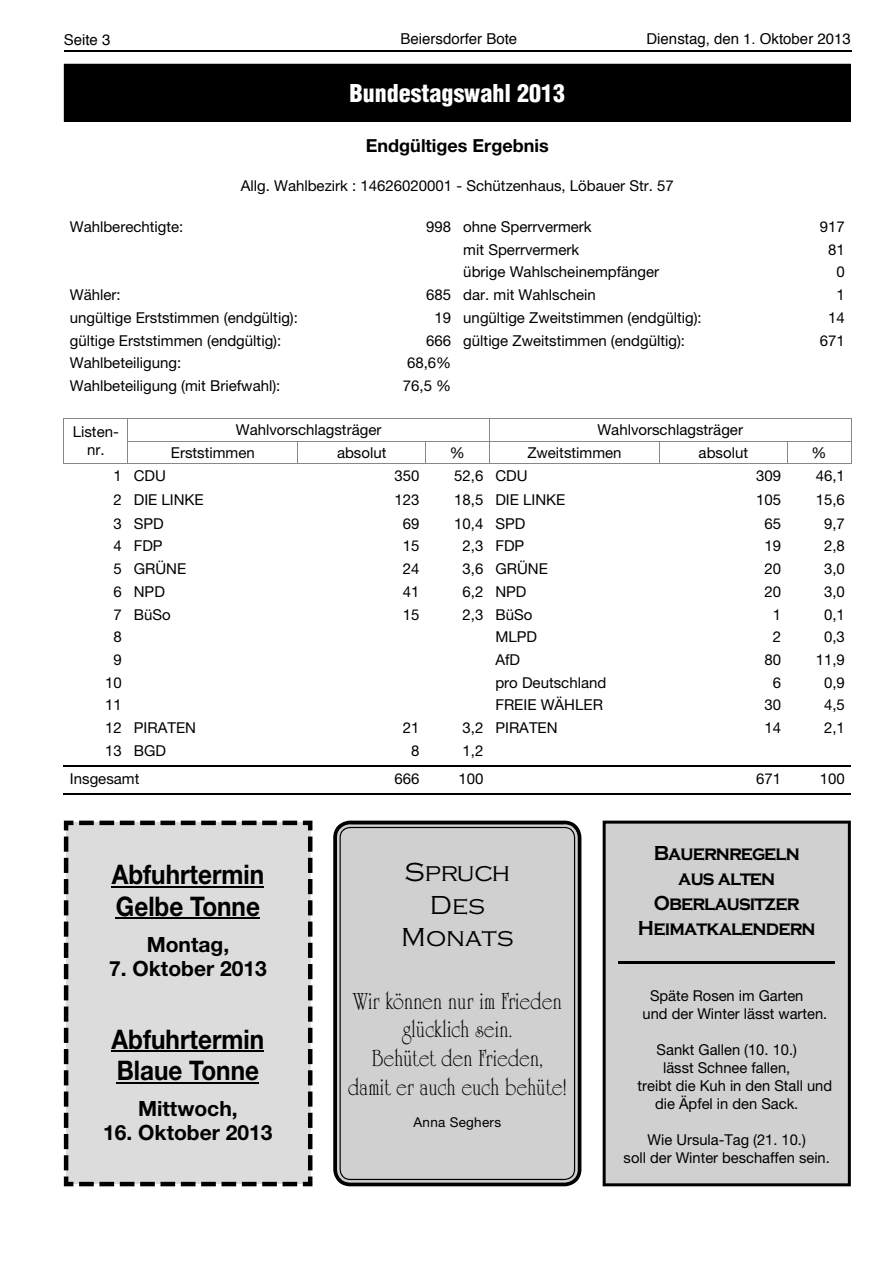
<style>
.page{position:relative;width:893px;height:1263px;background:#fff}
.page>*{position:absolute;margin:0;border:0;box-sizing:border-box;transform-origin:0 0}
.t1{font:700 27px/31.5px "Helvetica Neue";color:#000;scale:.9 1}
.t2{font:300 27px/32.4px "Copperplate T";color:#000;text-align:center}
.t3{font:24px/28.8px "University T";letter-spacing:.02em;color:#000;text-align:center;scale:.88 1}
.t4{font:900 condensed 24px "Helvetica";color:#fff}
.t5{font:700 21px/25.2px "Copperplate T";letter-spacing:-.04em;color:#000;text-align:center;scale:.9 1}
.t6{font:700 21px "Helvetica Neue";color:#000}
.t7{font:700 18px "Helvetica Neue LT Pro";color:#000}
.t8{font:15px/18px "Helvetica Neue LT Pro";color:#000;text-align:center}
.t9{font:15px "Helvetica";color:#000}
.t10{font:13.5px "Helvetica Neue";letter-spacing:.02em;color:#000}
</style>
<div class="page">
<hr style="left:64px;top:50px;width:787px;height:2px;background:#000">
<hr style="left:787px;top:464px;width:64px;height:1px;background:#888">
<hr style="left:64px;top:418px;width:64px;height:1px;background:#888">
<hr style="left:64px;top:418px;width:1px;height:46px;background:#888">
<hr style="left:64px;top:464px;width:64px;height:1px;background:#888">
<hr style="left:128px;top:464px;width:170px;height:1px;background:#888">
<hr style="left:489px;top:418px;width:362px;height:1px;background:#888">
<hr style="left:787px;top:441px;width:64px;height:1px;background:#888">
<hr style="left:298px;top:464px;width:127px;height:1px;background:#888">
<hr style="left:659px;top:441px;width:128px;height:1px;background:#888">
<svg style="left:787px;top:442px;width:1px;height:22px"></svg>
<hr style="left:659px;top:464px;width:128px;height:1px;background:#888">
<svg style="left:425px;top:442px;width:1px;height:22px"></svg>
<hr style="left:425px;top:464px;width:64px;height:1px;background:#888">
<hr style="left:128px;top:418px;width:170px;height:1px;background:#888">
<hr style="left:298px;top:418px;width:191px;height:1px;background:#888">
<hr style="left:128px;top:441px;width:531px;height:1px;background:#888">
<svg style="left:489px;top:419px;width:1px;height:45px"></svg>
<svg style="left:659px;top:442px;width:1px;height:22px"></svg>
<hr style="left:489px;top:464px;width:170px;height:1px;background:#888">
<div style="left:64px;top:64px;width:786px;height:58px;background:#000"></div>
<hr style="left:64px;top:765px;width:786px;height:1px;background:#000">
<hr style="left:64px;top:793px;width:786px;height:2px;background:#000">
<div style="left:64px;top:821px;width:248px;height:365px;background:#dcdcdc"></div>
<hr style="left:112px;top:886px;width:152px;height:2px;background:#000">
<hr style="left:116px;top:918px;width:144px;height:1px;background:#000">
<hr style="left:112px;top:1051px;width:152px;height:1px;background:#000">
<hr style="left:117px;top:1082px;width:142px;height:2px;background:#000">
<svg style="left:333px;top:821px;width:248px;height:365px;background:#1c1c1c"></svg>
<svg style="left:337px;top:824px;width:240px;height:359px;background:#b2b2b2"></svg>
<div style="left:339px;top:827px;width:236px;height:353px;background:#d0d0d0"></div>
<div style="left:602px;top:821px;width:248px;height:365px;background:#d0d0d0"></div>
<hr style="left:618px;top:961px;width:217px;height:3px;background:#000">
<p class="t9" style="left:64px;top:33px;width:48px">Seite 3</p>
<p class="t9" style="left:400px;top:33px;width:118px">Beiersdorfer Bote</p>
<p class="t9" style="left:646px;top:32px;width:206px">Dienstag, den 1. Oktober 2013</p>
<h2 class="t4" style="left:349px;top:84px;width:217px">Bundestagswahl 2013</h2>
<p class="t7" style="left:366px;top:139px;width:184px">Endgültiges Ergebnis</p>
<p class="t8" style="left:241px;top:178px;width:434px">Allg. Wahlbezirk : 14626020001 - Schützenhaus, Löbauer Str. 57</p>
<p class="t8" style="left:70px;top:219px;width:115px">Wahlberechtigte:</p>
<p class="t8" style="left:426px;top:219px;width:167px">998 ohne Sperrvermerk</p>
<p class="t8" style="left:819px;top:219px;width:27px">917</p>
<p class="t8" style="left:463px;top:242px;width:117px">mit Sperrvermerk</p>
<p class="t8" style="left:828px;top:242px;width:18px">81</p>
<p class="t8" style="left:463px;top:264px;width:197px">übrige Wahlscheinempfänger</p>
<p class="t8" style="left:836px;top:264px;width:10px">0</p>
<p class="t8" style="left:70px;top:287px;width:52px">Wähler:</p>
<p class="t8" style="left:426px;top:287px;width:171px">685 dar. mit Wahlschein</p>
<p class="t8" style="left:836px;top:287px;width:10px">1</p>
<p class="t8" style="left:70px;top:310px;width:230px">ungültige Erststimmen (endgültig):</p>
<p class="t8" style="left:434px;top:310px;width:269px">19 ungültige Zweitstimmen (endgültig):</p>
<p class="t8" style="left:828px;top:310px;width:18px">14</p>
<p class="t8" style="left:70px;top:333px;width:213px">gültige Erststimmen (endgültig):</p>
<p class="t8" style="left:426px;top:333px;width:260px">666 gültige Zweitstimmen (endgültig):</p>
<p class="t8" style="left:819px;top:333px;width:27px">671</p>
<p class="t8" style="left:70px;top:355px;width:113px">Wahlbeteiligung:</p>
<p class="t8" style="left:407px;top:355px;width:46px">68,6%</p>
<p class="t8" style="left:70px;top:378px;width:212px">Wahlbeteiligung (mit Briefwahl):</p>
<p class="t8" style="left:403px;top:378px;width:50px">76,5 %</p>
<p class="t8" style="left:73px;top:424px;width:48px">Listen&shy;nr.</p>
<p class="t8" style="left:236px;top:422px;width:147px">Wahlvorschlagsträger</p>
<p class="t8" style="left:597px;top:422px;width:147px">Wahlvorschlagsträger</p>
<p class="t8" style="left:171px;top:445px;width:85px">Erststimmen</p>
<p class="t8" style="left:337px;top:445px;width:51px">absolut</p>
<p class="t8" style="left:450px;top:445px;width:16px">%</p>
<p class="t8" style="left:527px;top:445px;width:96px">Zweitstimmen</p>
<p class="t8" style="left:698px;top:445px;width:51px">absolut</p>
<p class="t8" style="left:811px;top:445px;width:16px">%</p>
<p class="t8" style="left:113px;top:468px;width:54px">1 CDU</p>
<p class="t8" style="left:394px;top:468px;width:27px">350</p>
<p class="t8" style="left:454px;top:468px;width:75px">52,6 CDU</p>
<p class="t8" style="left:756px;top:468px;width:27px">309</p>
<p class="t8" style="left:815px;top:468px;width:31px">46,1</p>
<p class="t8" style="left:113px;top:492px;width:92px">2 DIE LINKE</p>
<p class="t8" style="left:394px;top:492px;width:27px">123</p>
<p class="t8" style="left:454px;top:492px;width:113px">18,5 DIE LINKE</p>
<p class="t8" style="left:756px;top:492px;width:27px">105</p>
<p class="t8" style="left:815px;top:492px;width:31px">15,6</p>
<p class="t8" style="left:113px;top:516px;width:52px">3 SPD</p>
<p class="t8" style="left:403px;top:516px;width:18px">69</p>
<p class="t8" style="left:454px;top:516px;width:73px">10,4 SPD</p>
<p class="t8" style="left:764px;top:516px;width:18px">65</p>
<p class="t8" style="left:824px;top:516px;width:22px">9,7</p>
<p class="t8" style="left:113px;top:538px;width:51px">4 FDP</p>
<p class="t8" style="left:403px;top:538px;width:18px">15</p>
<p class="t8" style="left:462px;top:538px;width:63px">2,3 FDP</p>
<p class="t8" style="left:764px;top:538px;width:18px">19</p>
<p class="t8" style="left:824px;top:538px;width:22px">2,8</p>
<p class="t8" style="left:113px;top:561px;width:74px">5 GRÜNE</p>
<p class="t8" style="left:403px;top:561px;width:18px">24</p>
<p class="t8" style="left:462px;top:561px;width:87px">3,6 GRÜNE</p>
<p class="t8" style="left:764px;top:561px;width:18px">20</p>
<p class="t8" style="left:824px;top:561px;width:22px">3,0</p>
<p class="t8" style="left:113px;top:584px;width:53px">6 NPD</p>
<p class="t8" style="left:403px;top:584px;width:18px">41</p>
<p class="t8" style="left:462px;top:584px;width:65px">6,2 NPD</p>
<p class="t8" style="left:764px;top:584px;width:18px">20</p>
<p class="t8" style="left:824px;top:584px;width:22px">3,0</p>
<p class="t8" style="left:113px;top:607px;width:59px">7 BüSo</p>
<p class="t8" style="left:403px;top:607px;width:18px">15</p>
<p class="t8" style="left:462px;top:607px;width:71px">2,3 BüSo</p>
<p class="t8" style="left:772px;top:607px;width:10px">1</p>
<p class="t8" style="left:824px;top:607px;width:22px">0,1</p>
<p class="t8" style="left:113px;top:629px;width:10px">8</p>
<p class="t8" style="left:495px;top:629px;width:43px">MLPD</p>
<p class="t8" style="left:772px;top:629px;width:10px">2</p>
<p class="t8" style="left:824px;top:629px;width:22px">0,3</p>
<p class="t8" style="left:113px;top:652px;width:10px">9</p>
<p class="t8" style="left:495px;top:652px;width:26px">AfD</p>
<p class="t8" style="left:764px;top:652px;width:18px">80</p>
<p class="t8" style="left:815px;top:652px;width:31px">11,9</p>
<p class="t8" style="left:105px;top:675px;width:18px">10</p>
<p class="t8" style="left:495px;top:675px;width:112px">pro Deutschland</p>
<p class="t8" style="left:772px;top:675px;width:10px">6</p>
<p class="t8" style="left:824px;top:675px;width:22px">0,9</p>
<p class="t8" style="left:105px;top:697px;width:18px">11</p>
<p class="t8" style="left:495px;top:697px;width:109px">FREIE WÄHLER</p>
<p class="t8" style="left:764px;top:697px;width:18px">30</p>
<p class="t8" style="left:824px;top:697px;width:22px">4,5</p>
<p class="t8" style="left:105px;top:720px;width:92px">12 PIRATEN</p>
<p class="t8" style="left:403px;top:720px;width:18px">21</p>
<p class="t8" style="left:462px;top:720px;width:97px">3,2 PIRATEN</p>
<p class="t8" style="left:764px;top:720px;width:18px">14</p>
<p class="t8" style="left:824px;top:720px;width:22px">2,1</p>
<p class="t8" style="left:105px;top:743px;width:62px">13 BGD</p>
<p class="t8" style="left:411px;top:743px;width:10px">8</p>
<p class="t8" style="left:462px;top:743px;width:22px">1,2</p>
<p class="t8" style="left:70px;top:771px;width:71px">Insgesamt</p>
<p class="t8" style="left:394px;top:771px;width:27px">666</p>
<p class="t8" style="left:458px;top:771px;width:27px">100</p>
<p class="t8" style="left:756px;top:771px;width:27px">671</p>
<p class="t8" style="left:820px;top:771px;width:27px">100</p>
<h1 class="t1" style="left:112px;top:861px;width:171px">Abfuhrtermin<br>Gelbe Tonne</h1>
<h3 class="t6" style="left:147px;top:937px;width:84px">Montag,</h3>
<h3 class="t6" style="left:109px;top:961px;width:159px">7. Oktober 2013</h3>
<h1 class="t1" style="left:112px;top:1026px;width:171px">Abfuhrtermin<br>Blaue Tonne</h1>
<h3 class="t6" style="left:138px;top:1101px;width:101px">Mittwoch,</h3>
<h3 class="t6" style="left:103px;top:1125px;width:171px">16. Oktober 2013</h3>
<h1 class="t2" style="left:401px;top:856px;width:114px">Spruch<br>Des<br>Monats</h1>
<h2 class="t3" style="left:348px;top:989px;width:250px">Wir können nur im Frieden glücklich sein.<br>Behütet den Frieden, damit er auch euch behüte!</h2>
<p class="t10" style="left:413px;top:1118px;width:89px">Anna Seghers</p>
<h3 class="t5" style="left:638px;top:840px;width:199px">Bauernregeln aus alten<br>Oberlausitzer<br>Heimatkalendern</h3>
<p class="t8" style="left:642px;top:988px;width:186px;text-align:left;text-indent:7px">Späte Rosen im Garten und der Winter lässt warten.</p>
<p class="t8" style="left:656px;top:1042px;width:142px">Sankt Gallen (10. 10.)</p>
<p class="t8" style="left:663px;top:1060px;width:129px">lässt Schnee fallen,</p>
<p class="t8" style="left:637px;top:1078px;width:196px">treibt die Kuh in den Stall und</p>
<p class="t8" style="left:655px;top:1096px;width:145px">die Äpfel in den Sack.</p>
<p class="t8" style="left:623px;top:1132px;width:208px">Wie Ursula-Tag (21. 10.)<br>soll der Winter beschaffen sein.</p>
</div>
